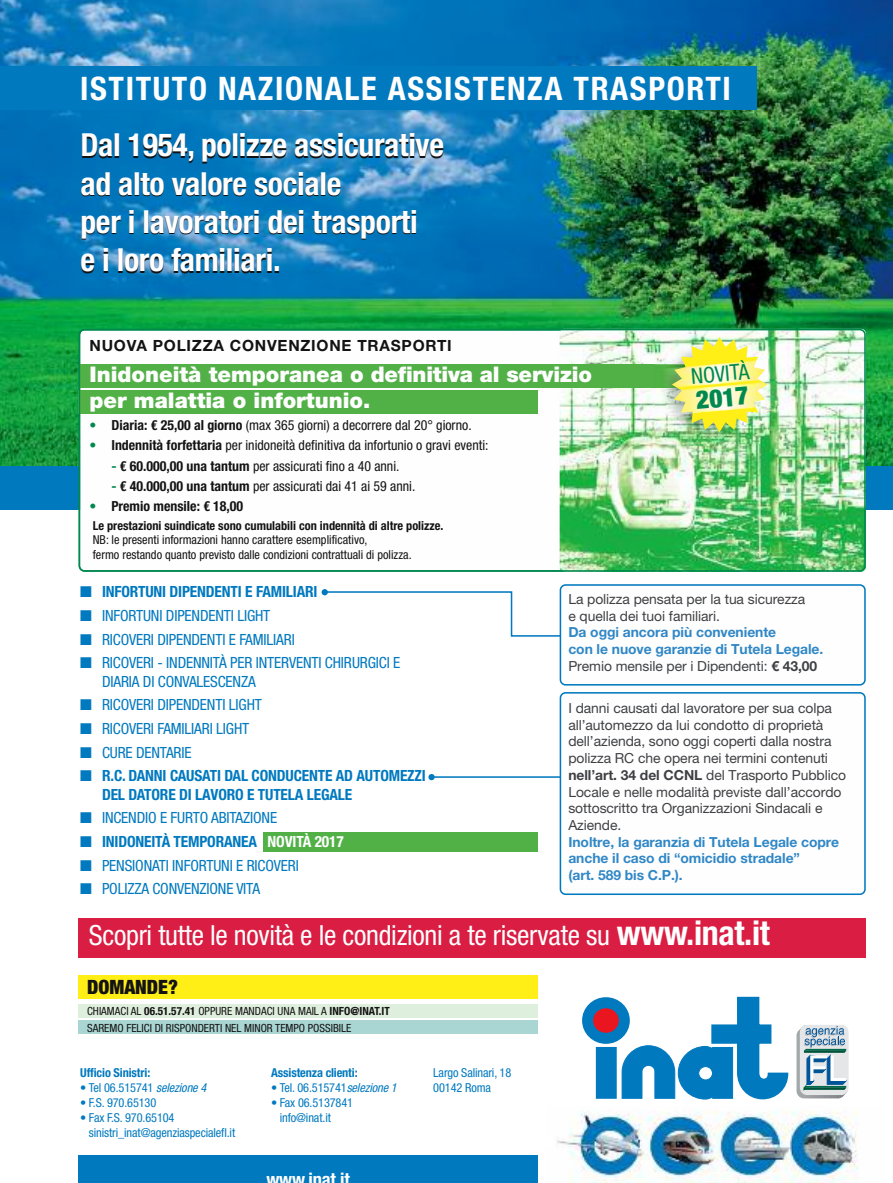
<style>
.page{position:relative;width:893px;height:1183px;background:#fff}
.page>*{position:absolute;margin:0;border:0;box-sizing:border-box;transform-origin:0 0}
.t1{font:700 condensed 32.4px "Helvetica Neue LT Std";letter-spacing:.05em;color:#fefefe}
.t2{font:700 condensed 31.8px/38.1px "Helvetica Neue LT Std";letter-spacing:-.01em;color:#fefefe}
.t3{font:condensed 27.75px "Helvetica Neue LT Std";letter-spacing:-.01em;color:#fefefe}
.t4{font:900 condensed 25.35px "Helvetica Neue LT Std";color:#00884f}
.t5{font:condensed 21.75px "Helvetica Neue LT Std";color:#00884f}
.t6{font:900 21.6px/26px "Helvetica Neue LT Std";color:#fefefe}
.t7{font:900 condensed 19.65px "Helvetica Neue LT Std";color:#141313}
.t8{font:700 condensed 18.45px "Helvetica Neue LT Std";letter-spacing:-.01em;color:#fefefe}
.t9{font:condensed 15.45px/18.5px "Helvetica Neue LT Std";letter-spacing:-.01em;color:#0079bf}
.t10{font:700 condensed 15.45px/18.5px "Helvetica Neue LT Std";letter-spacing:-.01em;color:#0079bf}
.t11{font:700 15.45px "Helvetica Neue LT Std";letter-spacing:.05em;color:#141313}
.t12{font:13.95px/16.6px "Helvetica Neue LT Std";letter-spacing:-.005em;color:#3f4043}
.t13{font:condensed 13.95px "Helvetica Neue LT Std";color:#141313}
.t14{font:700 13.95px/16.6px "Helvetica Neue LT Std";letter-spacing:-.005em;color:#3087c6}
.t15{font:700 condensed 13.95px "Helvetica Neue LT Std";color:#141313}
.t16{font:condensed 12.3px/14.9px "Helvetica Neue LT Std";letter-spacing:-.01em;color:#0079bf}
.t17{font:condensed 12.3px/14.9px "Helvetica Neue LT Std";color:#141313}
.t18{font:700 condensed 12.3px "Helvetica Neue LT Std";color:#141313}
.t19{font:700 condensed 12.3px "Helvetica Neue LT Std";letter-spacing:-.01em;color:#0079bf}
.t20{font:condensed 11.25px/17px "Helvetica Neue LT Std";color:#141313}
.s1{font-weight:700;color:#00884f}
.s2{font-weight:700}
.s3{color:#00884f}
.s4{color:#fefefe}
.s5{font-weight:400;color:#3f4043}
.s6{color:#3f4043}
.s7{font-weight:700;font-size:33.9px}
.s8{font-style:italic}
</style>
<div class="page">
<img style="left:0;top:0;width:893px;height:465px">
<div style="left:263px;top:831px;width:275px;height:20px;background:#51b046"></div>
<img style="left:557px;top:1111px;width:301px;height:71px">
<div style="left:596px;top:1047px;width:20px;height:50px;background:#0079bf"></div>
<div style="left:596px;top:1046px;width:20px;height:52px;border:1px solid #0079bf"></div>
<svg style="left:588px;top:1002px;width:36px;height:35px"></svg>
<div style="left:582px;top:996px;width:48px;height:47px;border:11px solid #0079bf;border-radius:50%"></div>
<svg style="left:622px;top:996px;width:167px;height:103px"></svg>
<div style="left:698px;top:1066px;width:15px;height:13px;border:1px solid #0079bf;border-radius:50%"></div>
<svg style="left:796px;top:1025px;width:52px;height:73px;background:#a7bdc6"></svg>
<div style="left:79px;top:974px;width:459px;height:24px;background:#ffef17"></div>
<div style="left:79px;top:1003px;width:459px;height:14px;background:#dfefdd"></div>
<div style="left:79px;top:1020px;width:459px;height:13px;background:#a9d5d3"></div>
<div style="left:79px;top:1154px;width:459px;height:28px;background:#0079bf"></div>
<div style="left:0;top:66px;width:756px;height:44px;background:#0079bf"></div>
<svg style="left:560px;top:692px;width:306px;height:202px"></svg>
<div style="left:79px;top:917px;width:787px;height:40px;background:#da1d42"></div>
<img style="left:79px;top:329px;width:787px;height:242px">
<img style="left:655px;top:334px;width:110px;height:110px">
<img style="left:655px;top:364px;width:8px;height:24px">
<img style="left:767px;top:359px;width:9px;height:21px">
<img style="left:661px;top:366px;width:2px;height:22px">
<img style="left:767px;top:381px;width:12px;height:26px">
<img style="left:663px;top:337px;width:104px;height:95px">
<img style="left:665px;top:389px;width:28px;height:26px">
<img style="left:674px;top:382px;width:93px;height:31px">
<hr style="left:430px;top:776px;width:131px;height:1px;background:#0079bf">
<svg style="left:322px;top:584px;width:544px;height:101px"></svg>
<svg style="left:428px;top:773px;width:7px;height:7px"></svg>
<h1 class="t1" style="left:80px;top:77px;width:652px">ISTITUTO NAZIONALE ASSISTENZA TRASPORTI</h1>
<h2 class="t2" style="left:80px;top:129px;width:365px">Dal 1954, polizze assicurative ad alto valore sociale<br>per i lavoratori dei trasporti<br>e i loro familiari.</h2>
<p class="t11" style="left:90px;top:339px;width:364px">NUOVA POLIZZA CONVENZIONE TRASPORTI</p>
<h3 class="t6" style="left:90px;top:363px;width:504px">Inidoneità temporanea o definitiva al servizio per malattia o infortunio.</h3>
<h3 class="t5" style="left:690px;top:368px;width:60px;rotate:-5deg">NOVITÀ</h3>
<h3 class="t4" style="left:695px;top:391px;width:54px;rotate:-5deg">2017</h3>
<p class="t13" style="left:90px;top:420px;width:384px"><span class="s1">•</span> <span class="s2">Diaria: € 25,00 al giorno</span> (max 365 giorni) a decorrere dal 20° giorno.</p>
<p class="t13" style="left:90px;top:440px;width:400px"><span class="s1">•</span> <span class="s2">Indennità forfettaria</span> per inidoneità definitiva da infortunio o gravi eventi:</p>
<p class="t13" style="left:111px;top:460px;width:290px"><span class="s1">-</span> <span class="s2">€ 60.000,00 una tantum</span> per assicurati fino a 40 anni.</p>
<p class="t13" style="left:111px;top:480px;width:306px"><span class="s1">-</span> <span class="s2">€ 40.000,00 una tantum</span> per assicurati dai 41 ai 59 anni.</p>
<p class="t15" style="left:90px;top:500px;width:155px"><span class="s3">•</span> Premio mensile: € 18,00</p>
<p class="t18" style="left:93px;top:520px;width:352px">Le prestazioni suindicate sono cumulabili con indennità di altre polizze.</p>
<p class="t17" style="left:93px;top:533px;width:320px">NB: le presenti informazioni hanno carattere esemplificativo,<br>fermo restando quanto previsto dalle condizioni contrattuali di polizza.</p>
<p class="t10" style="left:80px;top:584px;width:239px">■ INFORTUNI DIPENDENTI E FAMILIARI</p>
<p class="t9" style="left:80px;top:607px;width:192px">■ INFORTUNI DIPENDENTI LIGHT</p>
<p class="t9" style="left:80px;top:631px;width:216px">■ RICOVERI DIPENDENTI E FAMILIARI</p>
<p class="t9" style="left:102px;top:654px;width:300px;text-indent:-22px">■ RICOVERI - INDENNITÀ PER INTERVENTI CHIRURGICI E<br>DIARIA DI CONVALESCENZA</p>
<p class="t9" style="left:80px;top:696px;width:183px">■ RICOVERI DIPENDENTI LIGHT</p>
<p class="t9" style="left:80px;top:720px;width:171px">■ RICOVERI FAMILIARI LIGHT</p>
<p class="t9" style="left:80px;top:744px;width:113px">■ CURE DENTARIE</p>
<p class="t10" style="left:102px;top:767px;width:325px;text-indent:-22px">■ R.C. DANNI CAUSATI DAL CONDUCENTE AD AUTOMEZZI<br>DEL DATORE DI LAVORO E TUTELA LEGALE</p>
<p class="t9" style="left:80px;top:809px;width:198px">■ INCENDIO E FURTO ABITAZIONE</p>
<p class="t10" style="left:80px;top:833px;width:265px">■ INIDONEITÀ TEMPORANEA <span class="s4">NOVITÀ 2017</span></p>
<p class="t9" style="left:80px;top:857px;width:220px">■ PENSIONATI INFORTUNI E RICOVERI</p>
<p class="t9" style="left:80px;top:880px;width:181px">■ POLIZZA CONVENZIONE VITA</p>
<p class="t12" style="left:568px;top:592px;width:238px">La polizza pensata per la tua sicurezza e quella dei tuoi familiari.</p>
<p class="t14" style="left:568px;top:625px;width:256px">Da oggi ancora più conveniente<br>con le nuove garanzie di Tutela Legale.<br><span class="s5">Premio mensile per i Dipendenti:</span> <span class="s6">€ 43,00</span></p>
<p class="t12" style="left:568px;top:701px;width:279px">I danni causati dal lavoratore per sua colpa all’automezzo da lui condotto di proprietà dell’azienda, sono oggi coperti dalla nostra polizza RC che opera nei termini contenuti <span class="s2">nell’art. 34 del CCNL</span> del Trasporto Pubblico Locale e nelle modalità previste dall’accordo sottoscritto tra Organizzazioni Sindacali e Aziende.</p>
<p class="t14" style="left:568px;top:834px;width:272px">Inoltre, la garanzia di Tutela Legale copre anche il caso di “omicidio stradale”<br>(art. 589 bis C.P.).</p>
<h3 class="t3" style="left:89px;top:925px;width:682px">Scopri tutte le novità e le condizioni a te riservate su <span class="s7">www.inat.it</span></h3>
<h3 class="t7" style="left:87px;top:979px;width:92px">DOMANDE?</h3>
<p class="t20" style="left:87px;top:1003px;width:304px">CHIAMACI AL <span class="s2">06.51.57.41</span> OPPURE MANDACI UNA MAIL A <span class="s2">INFO@INAT.IT<br></span>SAREMO FELICI DI RISPONDERTI NEL MINOR TEMPO POSSIBILE</p>
<p class="t19" style="left:80px;top:1068px;width:72px">Ufficio Sinistri:</p>
<p class="t16" style="left:80px;top:1081px;width:128px">• Tel 06.515741 <span class="s8">selezione 4</span></p>
<p class="t16" style="left:80px;top:1095px;width:78px">• F.S. 970.65130</p>
<p class="t16" style="left:80px;top:1110px;width:96px">• Fax F.S. 970.65104</p>
<p class="t16" style="left:80px;top:1125px;width:157px"><span class="s4">•</span> sinistri_inat@agenziaspecialefl.it</p>
<p class="t19" style="left:271px;top:1068px;width:88px">Assistenza clienti:</p>
<p class="t16" style="left:271px;top:1081px;width:127px">• Tel. 06.515741<span class="s8">selezione 1</span></p>
<p class="t16" style="left:271px;top:1095px;width:84px">• Fax 06.5137841</p>
<p class="t16" style="left:271px;top:1110px;width:61px"><span class="s4">•</span> info@inat.it</p>
<h3 class="t8" style="left:266px;top:1172px;width:85px">www inat it</h3>
<p class="t16" style="left:433px;top:1066px;width:80px">Largo Salinari, 18<br>00142 Roma</p>
</div>
